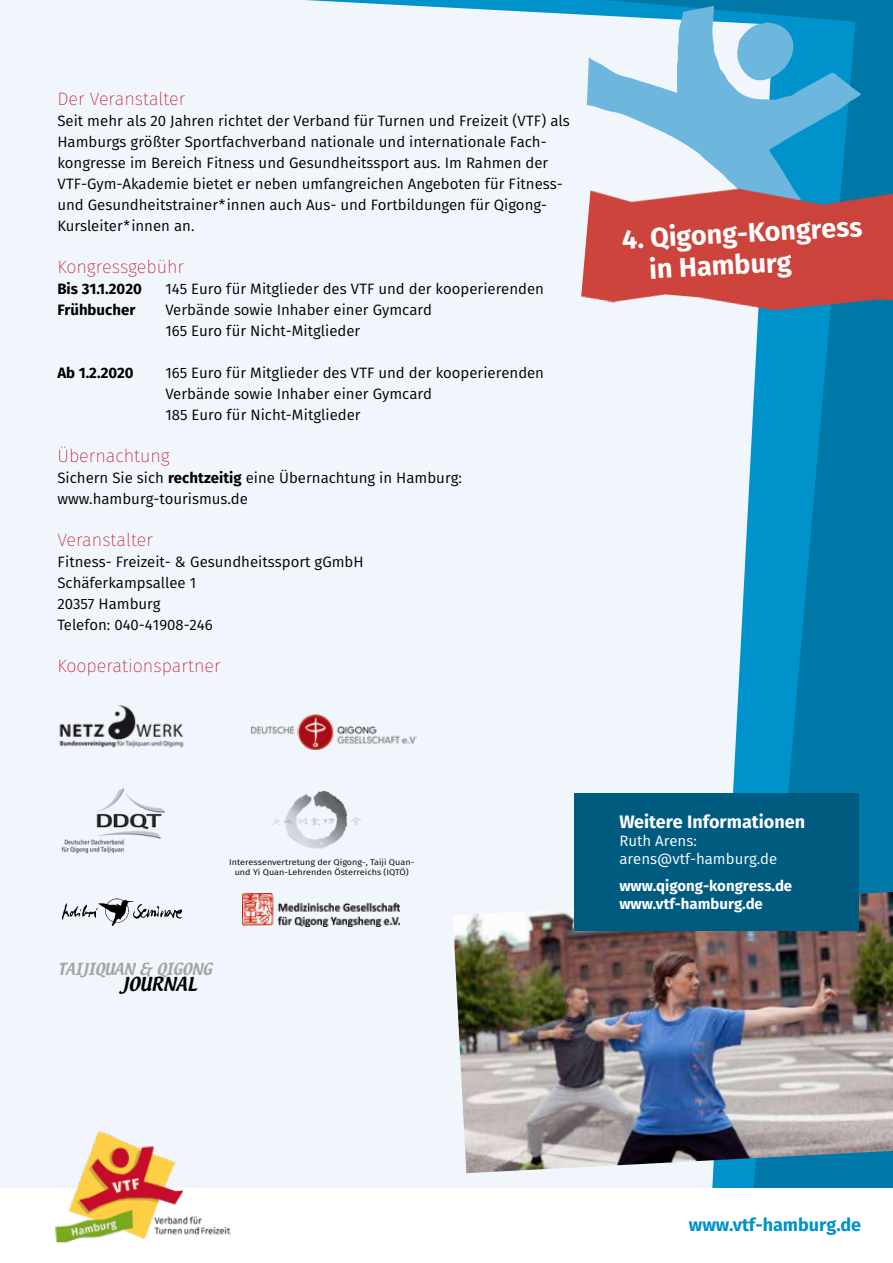
<style>
.page{position:relative;width:893px;height:1263px;background:#fff}
.page>*{position:absolute;margin:0;border:0;box-sizing:border-box;transform-origin:0 0}
.t1{font:700 27px/31.5px "Fira Sans";color:#fff}
.t2{font:200 18px "Fira Sans";color:#c50c29}
.t3{font:700 18px "Fira Sans";color:#fff}
.t4{font:700 18px "Fira Sans";color:#0092cb}
.t5{font:16.8px "Textile";color:#000}
.t6{font:15px/21px "Fira Sans";color:#000}
.t7{font:700 15px/18px "Fira Sans";color:#fff}
.t8{font:700 15px "Fira Sans";color:#000}
.t9{font:15px/18px "Fira Sans";color:#fff}
.t10{font:14.55px "Textile";color:#a3a4a6}
.t11{font:8.25px/9.9px "Fira Sans";color:#000;text-align:center;scale:1.1 1}
.s1{font-weight:700}
</style>
<div class="page">
<div style="left:81px;top:0;width:812px;height:1263px;background:#0078a7"></div>
<svg style="left:773px;top:327px;width:56px;height:466px;fill:#0092cb"></svg>
<div style="left:0;top:0;width:773px;height:1188px;background:#f0f6fb"></div>
<div style="left:0;top:1188px;width:893px;height:75px;background:#fff"></div>
<img style="left:24px;top:1118px;width:226px;height:126px">
<img style="left:453px;top:892px;width:440px;height:281px">
<img style="left:568px;top:0;width:293px;height:274px">
<img style="left:581px;top:156px;width:312px;height:171px">
<div style="left:574px;top:793px;width:285px;height:137px;background:#005b80"></div>
<img style="left:53px;top:701px;width:137px;height:50px">
<img style="left:59px;top:785px;width:110px;height:70px">
<div style="left:242px;top:694px;width:179px;height:64px;background:#f0f6fb"></div>
<img style="left:251px;top:714px;width:165px;height:35px">
<img style="left:272px;top:789px;width:91px;height:60px">
<img style="left:63px;top:897px;width:119px;height:28px">
<img style="left:242px;top:893px;width:157px;height:33px">
<p class="t2" style="left:57px;top:86px;width:129px">Der Veranstalter</p>
<p class="t6" style="left:57px;top:110px;width:514px">Seit mehr als 20 Jahren richtet der Verband für Turnen und Freizeit (VTF) als Hamburgs größter Sportfachverband nationale und internationale Fach&shy;kongresse im Bereich Fitness und Gesundheitssport aus. Im Rahmen der VTF-Gym-Akademie bietet er neben umfangreichen Angeboten für Fitness&shy;und Gesundheitstrainer*innen auch Aus- und Fortbildungen für Qigong-Kursleiter*innen an.</p>
<p class="t2" style="left:57px;top:254px;width:128px">Kongressgebühr</p>
<p class="t8" style="left:57px;top:278px;width:86px">Bis 31.1.2020</p>
<p class="t6" style="left:165px;top:278px;width:380px">145 Euro für Mitglieder des VTF und der kooperierenden</p>
<p class="t8" style="left:57px;top:299px;width:79px">Frühbucher</p>
<p class="t6" style="left:165px;top:299px;width:268px">Verbände sowie Inhaber einer Gymcard<br>165 Euro für Nicht-Mitglieder</p>
<p class="t8" style="left:57px;top:362px;width:78px">Ab 1.2.2020</p>
<p class="t6" style="left:165px;top:362px;width:380px">165 Euro für Mitglieder des VTF und der kooperierenden<br>Verbände sowie Inhaber einer Gymcard<br>185 Euro für Nicht-Mitglieder</p>
<p class="t2" style="left:57px;top:443px;width:114px">Übernachtung</p>
<p class="t6" style="left:57px;top:467px;width:406px">Sichern Sie sich <span class="s1">rechtzeitig</span> eine Übernachtung in Hamburg: www.hamburg-tourismus.de</p>
<p class="t2" style="left:57px;top:527px;width:97px">Veranstalter</p>
<p class="t6" style="left:57px;top:551px;width:308px">Fitness- Freizeit- &amp; Gesundheitssport gGmbH<br>Schäferkampsallee 1<br>20357 Hamburg<br>Telefon: 040-41908-246</p>
<p class="t2" style="left:57px;top:653px;width:165px">Kooperationspartner</p>
<h1 class="t1" style="left:647px;top:222px;width:216px;text-indent:-26px;rotate:-3deg">4. Qigong-Kongress in Hamburg</h1>
<p class="t11" style="left:229px;top:857px;width:170px">Interessenvertretung der Qigong-, Taiji Quan&shy;und Yi Quan-Lehrenden Österreichs (IQTÖ)</p>
<p class="t10" style="left:58px;top:959px;width:155px">TAIJIQUAN &amp; QIGONG</p>
<p class="t5" style="left:121px;top:972px;width:77px">JOURNAL</p>
<p class="t3" style="left:619px;top:809px;width:187px">Weitere Informationen</p>
<p class="t9" style="left:619px;top:832px;width:159px">Ruth Arens: arens@vtf-hamburg.de</p>
<p class="t7" style="left:619px;top:877px;width:174px">www.qigong-kongress.de www.vtf-hamburg.de</p>
<p class="t4" style="left:689px;top:1212px;width:174px">www.vtf-hamburg.de</p>
</div>
